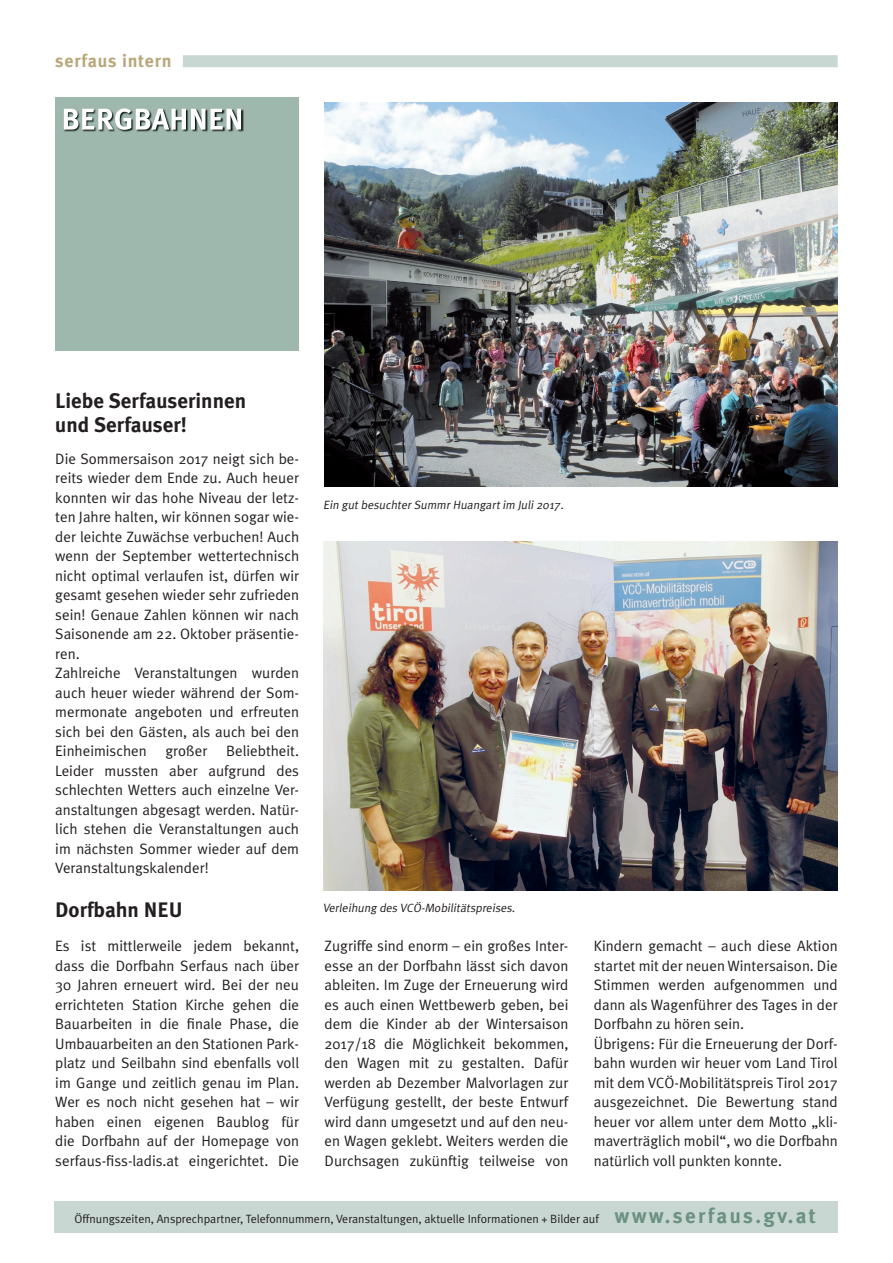
<style>
.page{position:relative;width:893px;height:1263px;background:#fff}
.page>*{position:absolute;margin:0;border:0;box-sizing:border-box;transform-origin:0 0}
.t1{font:700 21px/24px "Meta Plus";color:#231f20}
.t2{font:700 18px "Meta Plus";letter-spacing:.04em;color:#b8a779}
.t3{font:15px/19.5px "Meta Plus Normal";color:#231f20;text-align:justify}
.t4{font:12px "Meta Plus Normal";color:#231f20}
.t5{font:italic 12px "Meta Plus Normal";color:#231f20}
.s1{font-family:"Meta Plus";font-weight:700;font-size:21px;color:#6b9182}
</style>
<div class="page">
<div style="left:183px;top:55px;width:655px;height:12px;background:#c8d7d1"></div>
<div style="left:54px;top:1202px;width:783px;height:31px;background:#c8d7d1"></div>
<div style="left:55px;top:98px;width:244px;height:253px;background:#9eb8ad"></div>
<img style="left:64px;top:109px;width:180px;height:23px">
<svg style="left:64px;top:108px;width:177px;height:22px"></svg>
<img style="left:325px;top:102px;width:513px;height:385px">
<img style="left:324px;top:541px;width:513px;height:349px">
<p class="t2" style="left:55px;top:50px;width:118px">serfaus intern</p>
<h1 class="t1" style="left:55px;top:388px;width:192px">Liebe Serfauserinnen und Serfauser!</h1>
<p class="t3" style="left:55px;top:448px;width:245px;text-align:left">Die Sommersaison 2017 neigt sich be&shy;reits wieder dem Ende zu. Auch heuer konnten wir das hohe Niveau der letz&shy;ten Jahre halten, wir können sogar wie&shy;der leichte Zuwächse verbuchen! Auch wenn der September wettertechnisch nicht optimal verlaufen ist, dürfen wir gesamt gesehen wieder sehr zufrieden sein! Genaue Zahlen können wir nach Saisonende am 22. Oktober präsentie&shy;ren.<br>Zahlreiche Veranstaltungen wurden auch heuer wieder während der Som&shy;mermonate angeboten und erfreuten sich bei den Gästen, als auch bei den Einheimischen</p>
<p class="t5" style="left:323px;top:498px;width:244px">Ein gutbesuchter Summr Huangartim Juli2017.</p>
<p class="t3" style="left:55px;top:741px;width:245px;text-indent:171px">Beliebtheit.<br>Leider mussten aber aufgrund des schlechten Wetters auch einzelne Ver&shy;anstaltungen abgesagt werden. Natür&shy;lich stehen die Veranstaltungen auch im nächsten Sommer wieder auf dem Veranstaltungskalender!</p>
<h1 class="t1" style="left:55px;top:897px;width:129px">Dorfbahn NEU</h1>
<p class="t3" style="left:55px;top:936px;width:245px">Es ist mittlerweile jedem bekannt, dass die Dorfbahn Serfaus nach über 30 Jahren erneuert wird. Bei der neu errichteten Station Kirche gehen die Bauarbeiten in die finale Phase, die Umbauarbeiten an den Stationen Park&shy;platz und Seilbahn sind ebenfalls voll im Gange und zeitlich genau im Plan.<br>Wer es noch nicht gesehen hat – wir haben einen eigenen Baublog für die Dorfbahn auf der Homepage von serfaus-fiss-ladis.at eingerichtet. Die</p>
<p class="t3" style="left:325px;top:936px;width:245px">Zugriffe sind enorm – ein großes Inter&shy;esse an der Dorfbahn lässt sich davon ableiten. Im Zuge der Erneuerung wird es auch einen Wettbewerb geben, bei dem die Kinder ab der Wintersaison 2017/18 die Möglichkeit bekommen, den Wagen mit zu gestalten. Dafür werden ab Dezember Malvorlagen zur Verfügung gestellt, der beste Entwurf wird dann umgesetzt und auf den neu&shy;en Wagen geklebt. Weiters werden die Durchsagen zukünftig teilweise von</p>
<p class="t3" style="left:594px;top:936px;width:245px;text-align:left">Kindern gemacht – auch diese Aktion startet mit der neuen Wintersaison. Die Stimmen werden aufgenommen und dann als Wagenführer des Tages in der Dorfbahn zu hören sein.<br>Übrigens: Für die Erneuerung der Dorf&shy;bahn wurden wir heuer vom Land Tirol mit dem VCÖ-Mobilitätspreis Tirol 2017 ausgezeichnet. Die Bewertung stand heuer vor allem unter dem Motto „kli&shy;maverträglich mobil“, wo die Dorfbahn natürlich voll punkten konnte.</p>
<p class="t3" style="left:165px;top:741px;width:43px">großer</p>
<p class="t5" style="left:323px;top:901px;width:196px">Verleihung des VCÖ-Mobilitätspreises.</p>
<p class="t4" style="left:74px;top:1212px;width:743px">Öffnungszeiten, Ansprechpartner, Telefonnummern, Veranstaltungen, aktuelle Informationen + Bilder auf <span class="s1">www.serfaus.gv.at</span></p>
</div>
